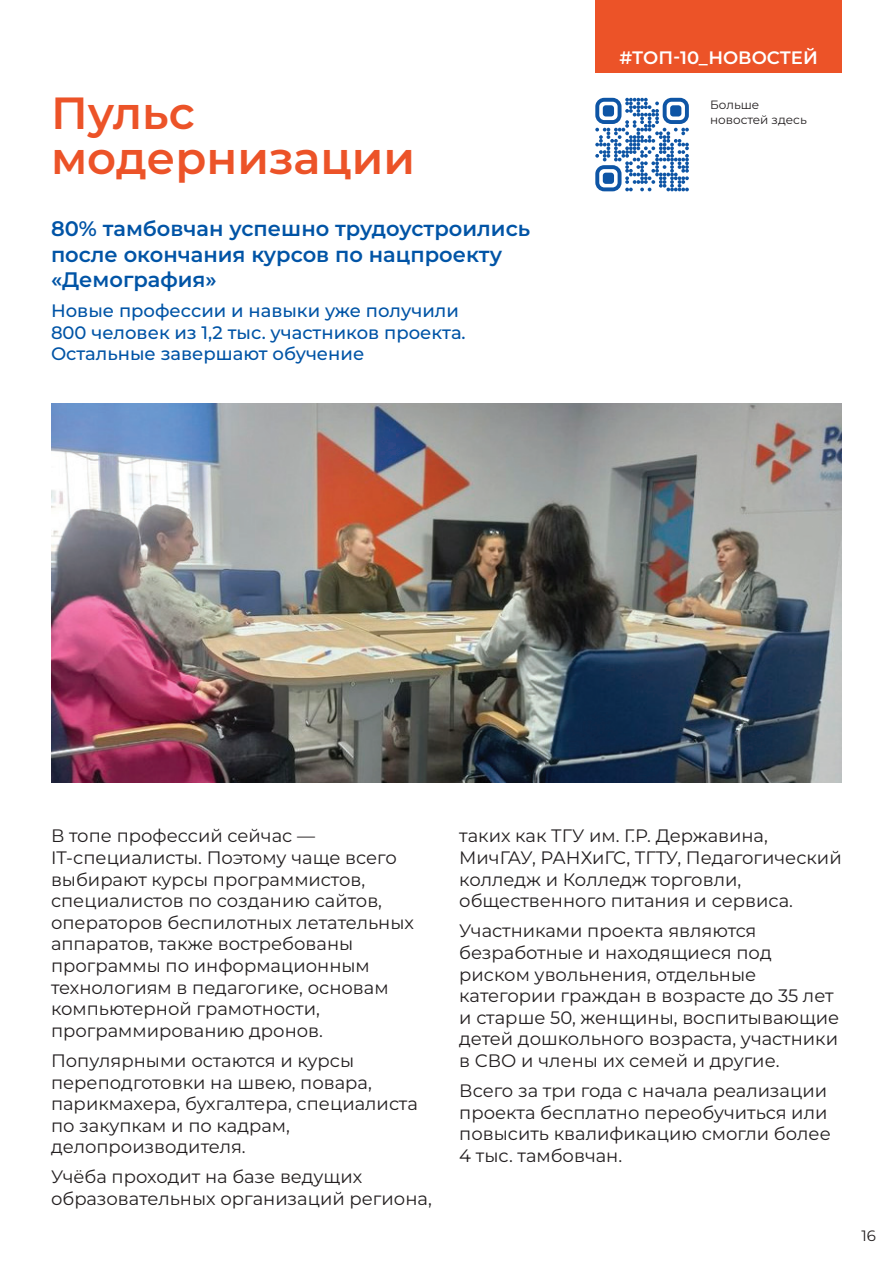
<style>
.page{position:relative;width:893px;height:1263px;background:#fff}
.page>*{position:absolute;margin:0;border:0;box-sizing:border-box;transform-origin:0 0}
.t1{font:600 45px "Montserrat";color:#ec5328}
.t2{font:600 21px/25.2px "Montserrat";color:#0154a6}
.t3{font:18px/21.6px "Montserrat";color:#231f20}
.t4{font:500 18px/21.6px "Montserrat";color:#0154a6}
.t5{font:600 18px "Montserrat";color:#fff}
.t6{font:15px "Montserrat";color:#231f20}
.t7{font:12px "Montserrat";color:#231f20}
</style>
<div class="page">
<svg style="left:595px;top:98px;width:94px;height:93px"></svg>
<div style="left:595px;top:0;width:247px;height:72px;background:#ec5328"></div>
<img style="left:51px;top:404px;width:791px;height:378px">
<h1 class="t1" style="left:51px;top:83px;width:145px">Пульс</h1>
<h1 class="t1" style="left:51px;top:128px;width:366px">модернизации</h1>
<p class="t2" style="left:51px;top:216px;width:481px">80% тамбовчан успешно трудоустроились после окончания курсов по нацпроекту «Демография»</p>
<p class="t4" style="left:51px;top:299px;width:416px">Новые профессии и навыки уже получили<br>800 человек из 1,2 тыс. участников проекта.<br>Остальные завершают обучение</p>
<p class="t5" style="left:619px;top:45px;width:200px">#ТОП-10_НОВОСТЕЙ</p>
<p class="t7" style="left:710px;top:97px;width:51px">Больше</p>
<p class="t7" style="left:710px;top:112px;width:98px">новостей здесь</p>
<p class="t3" style="left:51px;top:825px;width:364px">В топе профессий сейчас —<br>IT-специалисты. Поэтому чаще всего выбирают курсы программистов, специалистов по созданию сайтов, операторов беспилотных летательных аппаратов, также востребованы программы по информационным технологиям в педагогике, основам компьютерной грамотности, программированию дронов.</p>
<p class="t3" style="left:51px;top:1049px;width:368px">Популярными остаются и курсы переподготовки на швею, повара, парикмахера, бухгалтера, специалиста по закупкам и по кадрам, делопроизводителя.</p>
<p class="t3" style="left:51px;top:1166px;width:382px">Учёба проходит на базе ведущих образовательных организаций региона,</p>
<p class="t3" style="left:459px;top:825px;width:384px">таких как ТГУ им. Г.Р. Державина, МичГАУ, РАНХиГС, ТГТУ, Педагогический колледж и Колледж торговли, общественного питания и сервиса.</p>
<p class="t3" style="left:459px;top:920px;width:381px">Участниками проекта являются безработные и находящиеся под риском увольнения, отдельные категории граждан в возрасте до 35 лет и старше 50, женщины, воспитывающие детей дошкольного возраста, участники в СВО и члены их семей и другие.</p>
<p class="t3" style="left:459px;top:1079px;width:373px">Всего за три года с начала реализации проекта бесплатно переобучиться или повысить квалификацию смогли более<br>4 тыс. тамбовчан.</p>
<p class="t6" style="left:861px;top:1226px;width:16px">16</p>
</div>
